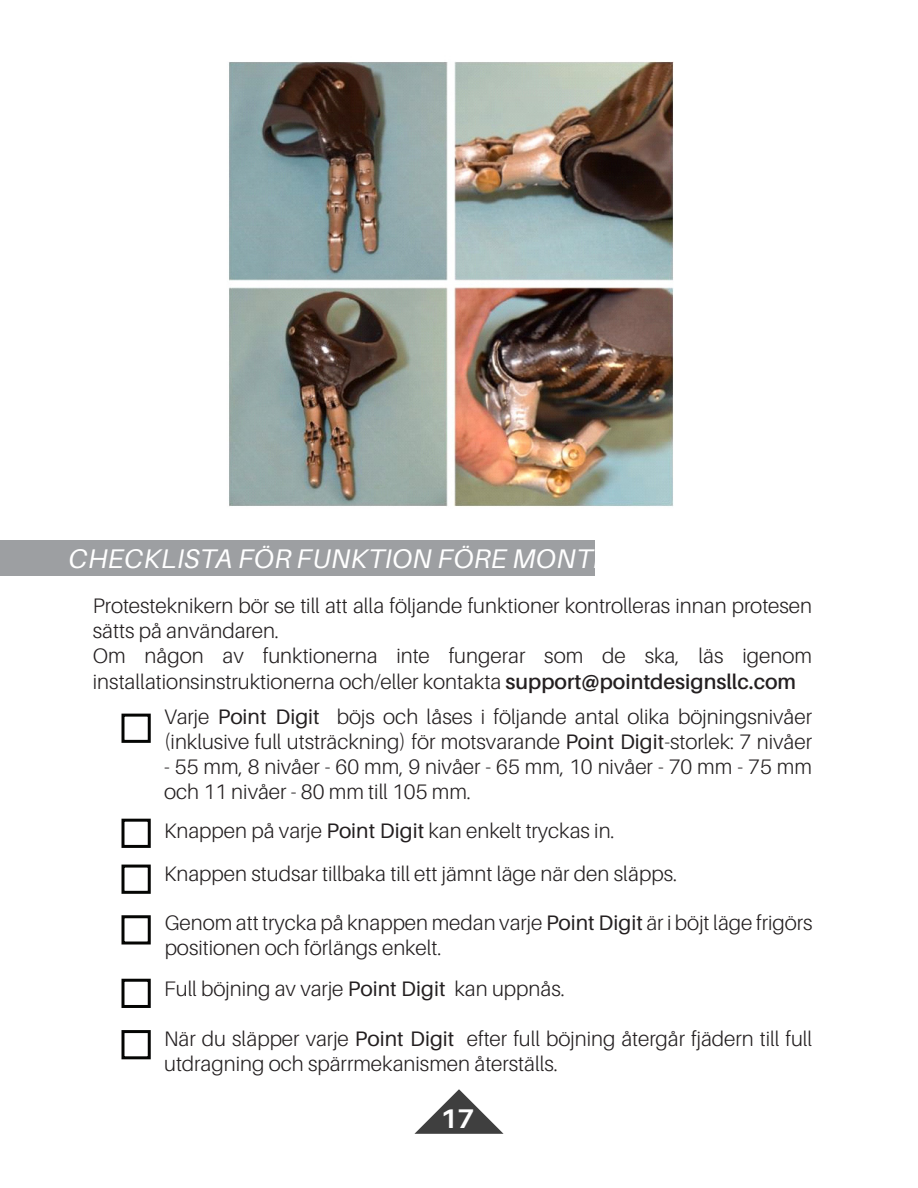
<style>
.page{position:relative;width:918px;height:1188px;background:#fff}
.page>*{position:absolute;margin:0;border:0;box-sizing:border-box;transform-origin:0 0}
.Paragraph_Style_1{font:italic 27px "Aileron";letter-spacing:.01em;color:#fff}
.Paragraph_Style_1-2{font:700 27px "Aileron";color:#fff}
.Paragraph_Style_1-3{font:300 21px/25.2px "Aileron";color:#231f20}
.s1{font-weight:600}
.s2{font-weight:400}
</style>
<div class="page">
<img style="left:229px;top:61px;width:445px;height:446px">
<div style="left:122px;top:714px;width:29px;height:29px;border:3px solid #040503"></div>
<div style="left:122px;top:865px;width:29px;height:29px;border:3px solid #040503"></div>
<div style="left:122px;top:915px;width:29px;height:30px;border:3px solid #040503"></div>
<div style="left:122px;top:979px;width:29px;height:29px;border:3px solid #040503"></div>
<div style="left:122px;top:1030px;width:29px;height:29px;border:3px solid #040503"></div>
<div style="left:122px;top:819px;width:29px;height:29px;border:3px solid #040503"></div>
<div style="left:0;top:541px;width:594px;height:35px;background:#9d9fa2"></div>
<svg style="left:414px;top:1089px;width:90px;height:45px"></svg>
<p class="Paragraph_Style_1" style="left:68px;top:544px;width:607px">CHECKLISTA FÖR FUNKTION FÖRE MONTERING</p>
<p class="Paragraph_Style_1-3" style="left:93px;top:593px;width:721px">Protesteknikern bör se till att alla följande funktioner kontrolleras innan protesen sätts på användaren.</p>
<p class="Paragraph_Style_1-3" style="left:93px;top:644px;width:721px">Om någon av funktionerna inte fungerar som de ska, läs igenom installationsinstruktionerna och/eller kontakta <span class="s1">support@pointdesignsllc.com</span></p>
<p class="Paragraph_Style_1-3" style="left:164px;top:704px;width:650px">Varje <span class="s2">Point Digit</span> böjs och låses i följande antal olika böjningsnivåer (inklusive full utsträckning) för motsvarande <span class="s2">Point Digit</span>-storlek: 7 nivåer</p>
<p class="Paragraph_Style_1-3" style="left:164px;top:755px;width:649px">- 55 mm, 8 nivåer - 60 mm, 9 nivåer - 65 mm, 10 nivåer - 70 mm - 75 mm och 11 nivåer - 80 mm till 105 mm.</p>
<p class="Paragraph_Style_1-3" style="left:164px;top:819px;width:452px">Knappen på varje <span class="s2">Point Digit</span> kan enkelt tryckas in.</p>
<p class="Paragraph_Style_1-3" style="left:164px;top:862px;width:515px">Knappen studsar tillbaka till ett jämnt läge när den släpps.</p>
<p class="Paragraph_Style_1-3" style="left:165px;top:910px;width:649px">Genom att trycka på knappen medan varje <span class="s2">Point Digit</span> är i böjt läge frigörs positionen och förlängs enkelt.</p>
<p class="Paragraph_Style_1-3" style="left:164px;top:976px;width:402px">Full böjning av varje <span class="s2">Point Digit</span> kan uppnås.</p>
<p class="Paragraph_Style_1-3" style="left:164px;top:1027px;width:650px">När du släpper varje <span class="s2">Point Digit</span> efter full böjning återgår fjädern till full utdragning och spärrmekanismen återställs.</p>
<p class="Paragraph_Style_1-2" style="left:441px;top:1103px;width:35px">17</p>
</div>
